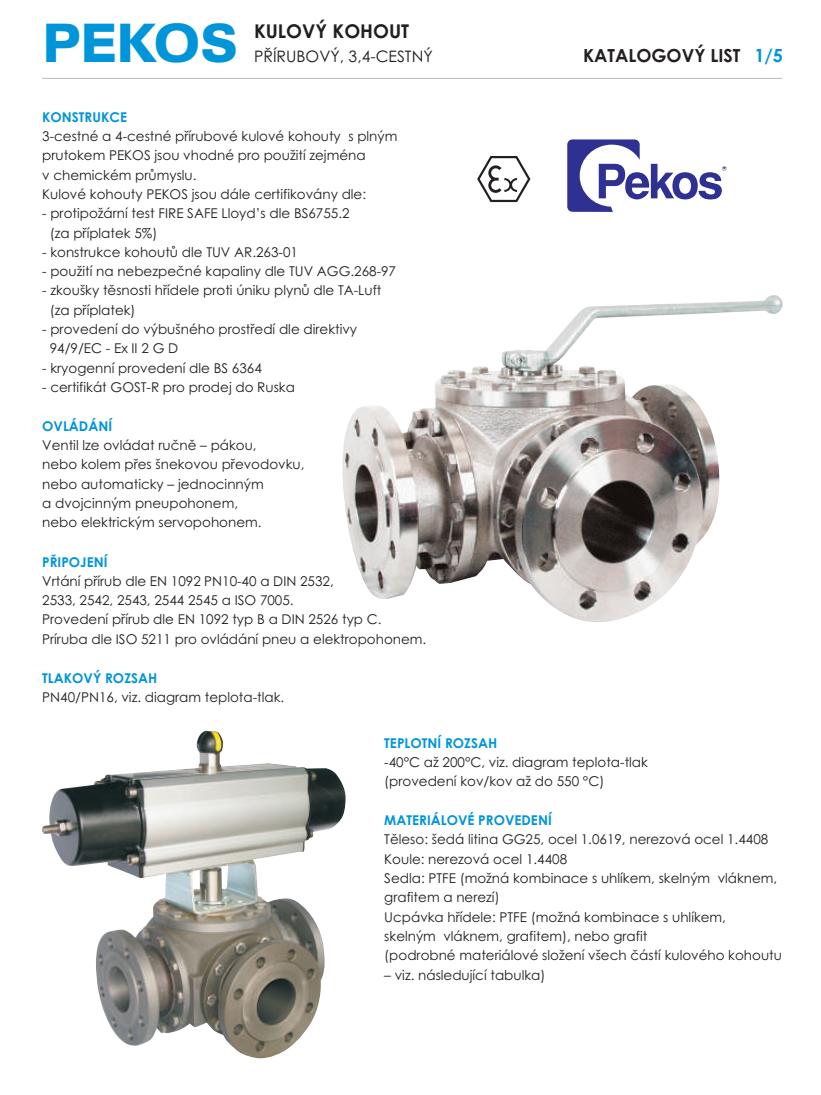
<style>
.page{position:relative;width:821px;height:1095px;background:#fff}
.page>*{position:absolute;margin:0;border:0;box-sizing:border-box;transform-origin:0 0}
.t1{font:900 expanded 53.25px "Zurich BT";color:#0095d9;scale:.91 1}
.t2{font:700 18.9px "Century Gothic";color:#231f20}
.t3{font:700 18px "Century Gothic";color:#231f20}
.t4{font:15.75px "Century Gothic";color:#231f20}
.t5{font:13.5px/19.4px "Century Gothic";color:#231f20}
.t6{font:700 13.5px "Century Gothic";color:#0095d9}
.s1{font-size:18.15px;color:#0095d9}
</style>
<div class="page">
<hr style="left:42px;top:78px;width:740px;height:1px;background:#bcbdc0">
<svg style="left:567px;top:139px;width:159px;height:73px"></svg>
<svg style="left:477px;top:156px;width:53px;height:46px"></svg>
<img style="left:342px;top:295px;width:441px;height:327px">
<img style="left:42px;top:731px;width:304px;height:328px">
<h1 class="t1" style="left:43px;top:21px;width:216px">PEKOS</h1>
<h2 class="t2" style="left:254px;top:24px;width:157px">KULOVÝ KOHOUT</h2>
<p class="t4" style="left:254px;top:50px;width:180px">PØÍRUBOVÝ, 3,4-CESTNÝ</p>
<h3 class="t3" style="left:583px;top:48px;width:201px">KATALOGOVÝ LIST <span class="s1">1/5</span></h3>
<p class="t6" style="left:42px;top:112px;width:86px">KONSTRUKCE</p>
<p class="t5" style="left:42px;top:128px;width:356px">3-cestné a 4-cestné pøírubové kulové kohouty s plným prutokem PEKOS jsou vhodné pro použití zejména<br>v chemickém prùmyslu.<br>Kulové kohouty PEKOS jsou dále certifikovány dle:</p>
<p class="t5" style="left:50px;top:205px;width:301px;text-indent:-7px">- protipožární test FIRE SAFE Lloyd’s dle BS6755.2 (za pøíplatek 5%)</p>
<p class="t5" style="left:42px;top:243px;width:257px">- konstrukce kohoutù dle TUV AR.263-01</p>
<p class="t5" style="left:42px;top:263px;width:355px">- použití na nebezpeèné kapaliny dle TUV AGG.268-97</p>
<p class="t5" style="left:50px;top:282px;width:333px;text-indent:-7px">- zkoušky tìsnosti høídele proti úniku plynù dle TA-Luft (za pøíplatek)</p>
<p class="t5" style="left:50px;top:321px;width:309px;text-indent:-7px">- provedení do výbušného prostøedí dle direktivy<br>94/9/EC - Ex II 2 G D</p>
<p class="t5" style="left:42px;top:359px;width:221px">- kryogenní provedení dle BS 6364</p>
<p class="t5" style="left:42px;top:379px;width:254px">- certifikát GOST-R pro prodej do Ruska</p>
<p class="t6" style="left:42px;top:421px;width:71px">OVLÁDÁNÍ</p>
<p class="t5" style="left:42px;top:437px;width:264px">Ventil lze ovládat ruènì – pákou,<br>nebo kolem pøes šnekovou pøevodovku, nebo automaticky – jednocinným<br>a dvojcinným pneupohonem,<br>nebo elektrickým servopohonem.</p>
<p class="t6" style="left:42px;top:556px;width:67px">PØIPOJENÍ</p>
<p class="t5" style="left:42px;top:573px;width:385px">Vrtání pøírub dle EN 1092 PN10-40 a DIN 2532,<br>2533, 2542, 2543, 2544 2545 a ISO 7005.<br>Provedení pøírub dle EN 1092 typ B a DIN 2526 typ C.<br>Príruba dle ISO 5211 pro ovládání pneu a elektropohonem.</p>
<p class="t6" style="left:42px;top:673px;width:116px">TLAKOVÝ ROZSAH</p>
<p class="t5" style="left:42px;top:689px;width:243px">PN40/PN16, viz. diagram teplota-tlak.</p>
<p class="t6" style="left:384px;top:738px;width:114px">TEPLOTNÍ ROZSAH</p>
<p class="t5" style="left:384px;top:754px;width:265px">-40°C až 200°C, viz. diagram teplota-tlak (provedení kov/kov až do 550 °C)</p>
<p class="t6" style="left:384px;top:815px;width:169px">MATERIÁLOVÉ PROVEDENÍ</p>
<p class="t5" style="left:384px;top:831px;width:399px">Tìleso: šedá litina GG25, ocel 1.0619, nerezová ocel 1.4408<br>Koule: nerezová ocel 1.4408<br>Sedla: PTFE (možná kombinace s uhlíkem, skelným vláknem, grafitem a nerezí)<br>Ucpávka høídele: PTFE (možná kombinace s uhlíkem,<br>skelným vláknem, grafitem), nebo grafit<br>(podrobné materiálové složení všech èástí kulového kohoutu</p>
<p class="t5" style="left:384px;top:966px;width:162px">– viz. následující tabulka)</p>
</div>
